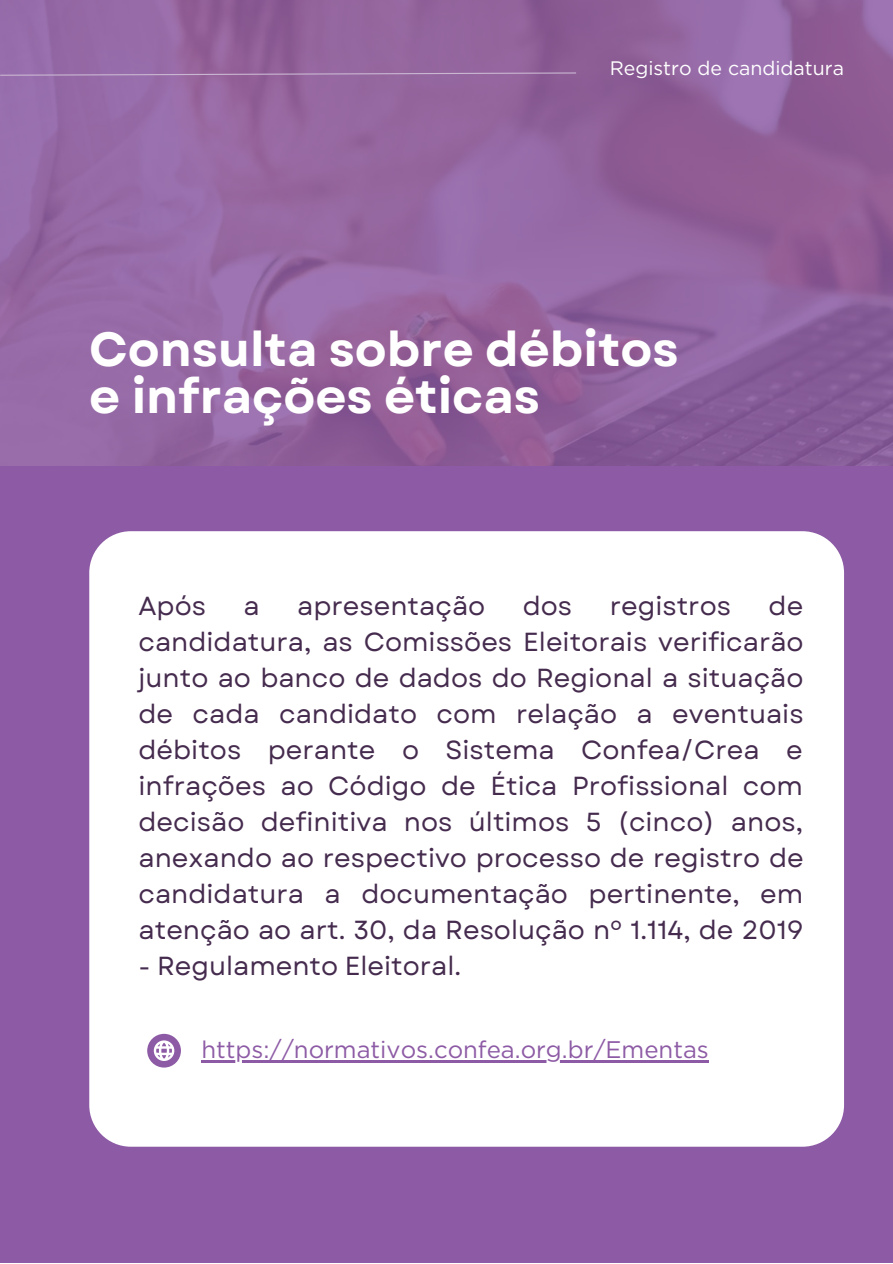
<style>
.page{position:relative;width:893px;height:1264px;background:#fff}
.page>*{position:absolute;margin:0;border:0;box-sizing:border-box;transform-origin:0 0}
.t1{font:700 48px/47.2px "Garet";color:#fff}
.t2{font:26.1px/36px "Garet";color:#452b4e;text-align:justify}
.t3{font:24px "Gotham";color:#8d5ba5}
.t4{font:19.5px "Gotham";color:#fff}
</style>
<div class="page">
<div style="left:0;top:0;width:892px;height:1262px;background:#8d5ba5"></div>
<div style="left:89px;top:531px;width:755px;height:615px;background:#fff;border-radius:42px"></div>
<svg style="left:147px;top:1033px;width:34px;height:34px"></svg>
<img style="left:0;top:0;width:892px;height:465px">
<hr style="left:201px;top:1060px;width:507px;height:2px;background:#8d5ba5">
<svg style="left:0;top:72px;width:577px;height:4px"></svg>
<p class="t4" style="left:609px;top:56px;width:236px">Registro de candidatura</p>
<p class="t1" style="left:89px;top:325px;width:591px">Consulta sobre débitos e infrações éticas</p>
<p class="t2" style="left:138px;top:587px;width:69px">Após</p>
<p class="t2" style="left:243px;top:587px;width:18px">a</p>
<p class="t2" style="left:297px;top:587px;width:189px">apresentação</p>
<p class="t2" style="left:523px;top:587px;width:51px">dos</p>
<p class="t2" style="left:609px;top:587px;width:123px">registros</p>
<p class="t2" style="left:138px;top:587px;width:666px;text-indent:630px">de candidatura, as Comissões Eleitorais verificarão junto ao banco de dados do Regional a situação de cada candidato com relação a eventuais débitos perante o Sistema Confea/Crea e infrações ao Código de Ética Profissional com decisão definitiva nos últimos 5 (cinco) anos, anexando ao respectivo processo de registro de candidatura a documentação pertinente, em atenção ao art. 30, da Resolução nº 1.114, de 2019</p>
<p class="t2" style="left:138px;top:947px;width:324px">- Regulamento Eleitoral.</p>
<p class="t3" style="left:201px;top:1035px;width:509px">https://normativos.confea.org.br/Ementas</p>
</div>
